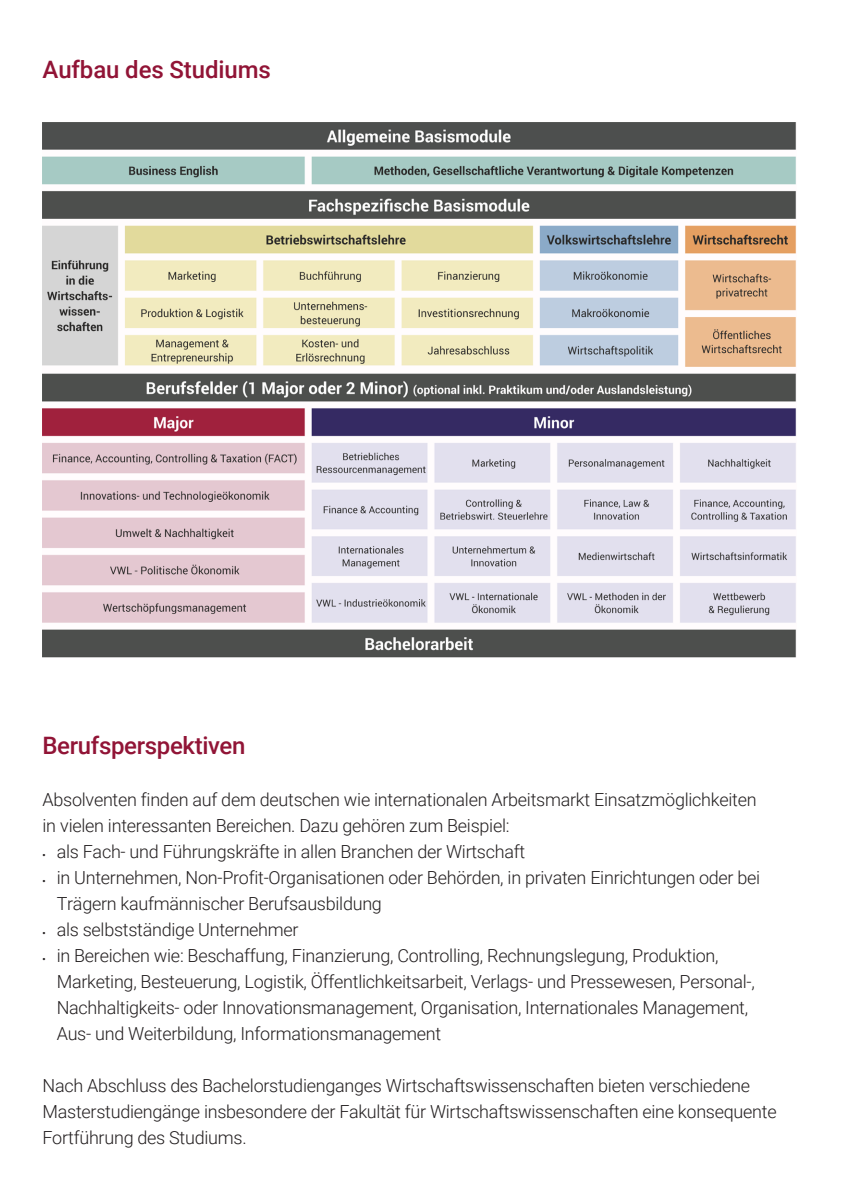
<style>
.page{position:relative;width:842px;height:1191px;background:#fff}
.page>*{position:absolute;margin:0;border:0;box-sizing:border-box;transform-origin:0 0}
.Mengentext{font:500 24px "Roboto";letter-spacing:-.015em;color:#911436}
.Studienbeschreibung{font:500 24px "Roboto";letter-spacing:-.005em;color:#911436}
.Mengentext-2{font:300 18px/26px "Roboto";letter-spacing:-.015em;color:#231f20}
.s1{font-family:"Times New Roman";font-weight:400;font-size:9px}
</style>
<div class="page">
<img style="left:43px;top:122px;width:753px;height:536px">
<p class="Studienbeschreibung" style="left:43px;top:53px;width:230px">Aufbau des Studiums</p>
<p class="Mengentext" style="left:43px;top:729px;width:204px">Berufsperspektiven</p>
<p class="Mengentext-2" style="left:43px;top:786px;width:716px">Absolventen finden auf dem deutschen wie internationalen Arbeitsmarkt Einsatzmöglichkeiten in vielen interessanten Bereichen. Dazu gehören zum Beispiel:</p>
<p class="Mengentext-2" style="left:43px;top:838px;width:484px"><span class="s1">•</span> als Fach- und Führungskräfte in allen Branchen der Wirtschaft</p>
<p class="Mengentext-2" style="left:57px;top:864px;width:705px;text-indent:-14px"><span class="s1">•</span> in Unternehmen, Non-Profit-Organisationen oder Behörden, in privaten Einrichtungen oder bei<br>Trägern kaufmännischer Berufsausbildung</p>
<p class="Mengentext-2" style="left:43px;top:916px;width:258px"><span class="s1">•</span> als selbstständige Unternehmer</p>
<p class="Mengentext-2" style="left:57px;top:942px;width:700px;text-indent:-14px"><span class="s1">•</span> in Bereichen wie: Beschaffung, Finanzierung, Controlling, Rechnungslegung, Produktion, Marketing, Besteuerung, Logistik, Öffentlichkeitsarbeit, Verlags- und Pressewesen, Personal-, Nachhaltigkeits- oder Innovationsmanagement, Organisation, Internationales Management, Aus- und Weiterbildung, Informationsmanagement</p>
<p class="Mengentext-2" style="left:43px;top:1072px;width:736px">Nach Abschluss des Bachelorstudienganges Wirtschaftswissenschaften bieten verschiedene<br>Masterstudiengänge insbesondere der Fakultät für Wirtschaftswissenschaften eine konsequente<br>Fortführung des Studiums.</p>
</div>
